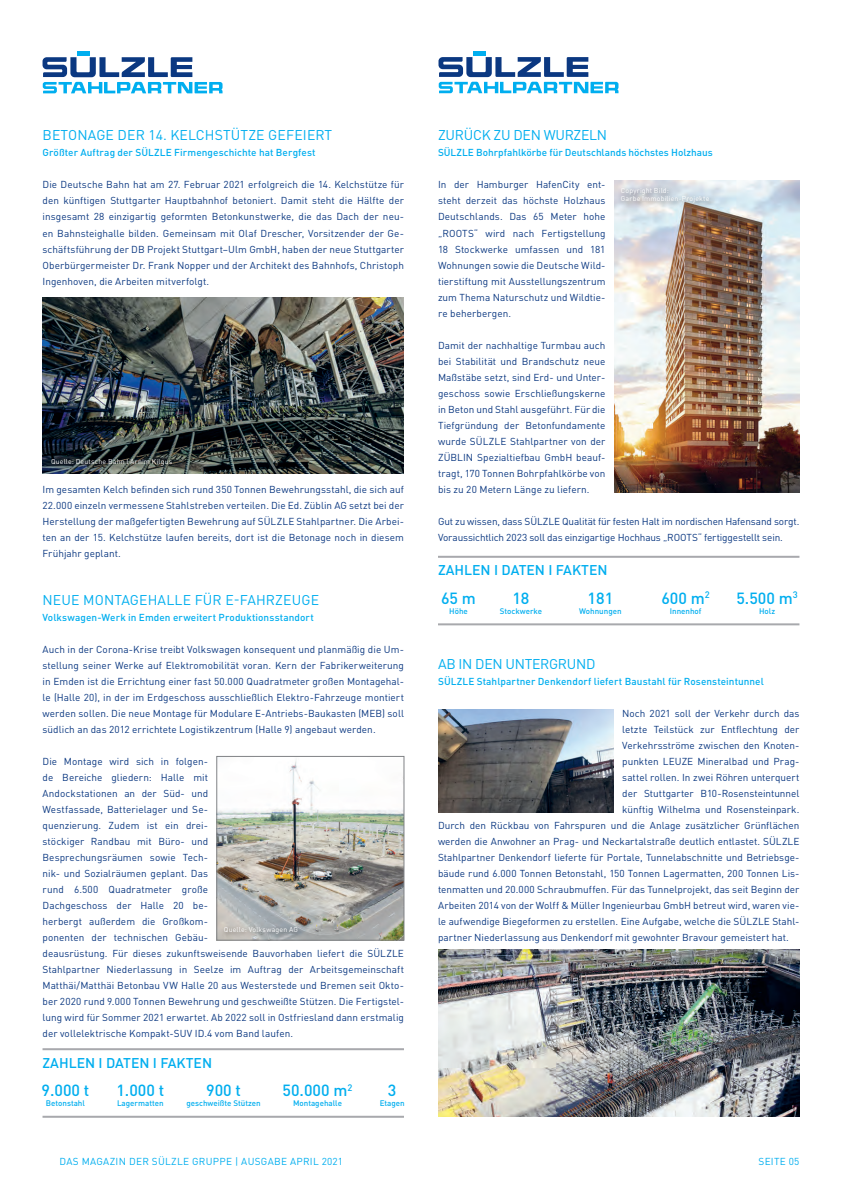
<style>
.page{position:relative;width:842px;height:1191px;background:#fff}
.page>*{position:absolute;margin:0;border:0;box-sizing:border-box;transform-origin:0 0}
.t1{font:500 16px "DINOT";color:#00aeef}
.t2{font:14px "DINOT";letter-spacing:.01em;color:#00aeef}
.t3{font:500 14px "DINOT";color:#00aeef}
.t4{font:14px "DINOT";letter-spacing:-.02em;color:#00aeef}
.t5{font:10px/16px "DINOT";letter-spacing:.005em;color:#0b3881;text-align:justify}
.t6{font:500 10px "DINOT";letter-spacing:.005em;color:#00aeef}
.t7{font:10px/16px "DINOT";letter-spacing:-.015em;color:#0b3881}
.t8{font:10px "DINOT";letter-spacing:.03em;color:#00aeef}
.t9{font:500 8px "DINOT";color:#00aeef}
.t10{font:7px/8px "DINOT";letter-spacing:.025em;color:#fff}
</style>
<div class="page">
<img style="left:614px;top:181px;width:185px;height:311px">
<div style="left:618px;top:185px;width:98px;height:24px;background:#231f20;opacity:.75"></div>
<img style="left:438px;top:949px;width:361px;height:167px">
<img style="left:438px;top:709px;width:176px;height:103px">
<img style="left:219px;top:761px;width:183px;height:177px">
<div style="left:217px;top:756px;width:187px;height:184px;border:1px solid #808285"></div>
<div style="left:221px;top:924px;width:84px;height:16px;background:#231f20;opacity:.75"></div>
<img style="left:43px;top:298px;width:361px;height:175px">
<div style="left:48px;top:456px;width:131px;height:16px;background:#231f20;opacity:.75"></div>
<hr style="left:43px;top:1048px;width:361px;height:2px;background:#a8a9ad">
<hr style="left:43px;top:1115px;width:361px;height:2px;background:#a8a9ad">
<div style="left:77px;top:51px;width:12px;height:5px;background:#00aeef"></div>
<svg style="left:43px;top:57px;width:180px;height:36px"></svg>
<hr style="left:438px;top:556px;width:361px;height:2px;background:#a8a9ad">
<hr style="left:438px;top:623px;width:361px;height:2px;background:#a8a9ad">
<div style="left:473px;top:51px;width:12px;height:5px;background:#00aeef"></div>
<svg style="left:438px;top:57px;width:180px;height:36px"></svg>
<h2 class="t2" style="left:43px;top:127px;width:291px">BETONAGE DER 14. KELCHSTÜTZE GEFEIERT</h2>
<p class="t6" style="left:43px;top:146px;width:275px">Größter Auftrag der SÜLZLE Firmengeschichte hat Bergfest</p>
<p class="t5" style="left:43px;top:177px;width:363px">Die Deutsche Bahn hat am 27. Februar 2021 erfolgreich die 14. Kelchstütze für den künftigen Stuttgarter Hauptbahnhof betoniert. Damit steht die Hälfte der insgesamt 28 einzigartig geformten Betonkunstwerke, die das Dach der neu&shy;en Bahnsteighalle bilden. Gemeinsam mit Olaf Drescher, Vorsitzender der Ge&shy;schäftsführung der DB Projekt Stuttgart–Ulm GmbH, haben der neue Stuttgarter Oberbürgermeister Dr. Frank Nopper und der Architekt des Bahnhofs, Christoph Ingenhoven, die Arbeiten mitverfolgt.</p>
<p class="t10" style="left:51px;top:457px;width:123px">Quelle: Deutsche Bahn I Arnim Kilgus</p>
<p class="t5" style="left:43px;top:481px;width:363px">Im gesamten Kelch befinden sich rund 350 Tonnen Bewehrungsstahl, die sich auf 22.000 einzeln vermessene Stahlstreben verteilen. Die Ed. Züblin AG setzt bei der Herstellung der maßgefertigten Bewehrung auf SÜLZLE Stahlpartner. Die Arbei&shy;ten an der 15. Kelchstütze laufen bereits, dort ist die Betonage noch in diesem Frühjahr geplant.</p>
<h2 class="t2" style="left:43px;top:591px;width:278px">NEUE MONTAGEHALLE FÜR E-FAHRZEUGE</h2>
<p class="t6" style="left:43px;top:610px;width:273px">Volkswagen-Werk in Emden erweitert Produktionsstandort</p>
<p class="t5" style="left:43px;top:641px;width:363px">Auch in der Corona-Krise treibt Volkswagen konsequent und planmäßig die Um&shy;stellung seiner Werke auf Elektromobilität voran. Kern der Fabrikerweiterung in Emden ist die Errichtung einer fast 50.000 Quadratmeter großen Montagehal&shy;le (Halle 20), in der im Erdgeschoss ausschließlich Elektro-Fahrzeuge montiert werden sollen. Die neue Montage für Modulare E-Antriebs-Baukasten (MEB) soll südlich an das 2012 errichtete Logistikzentrum (Halle 9) angebaut werden.</p>
<p class="t5" style="left:43px;top:753px;width:363px;text-align:left">Die Montage wird sich in folgen-<br>de Bereiche gliedern: Halle mit<br>Andockstationen an der Süd- und<br>Westfassade, Batterielager und Se-<br>quenzierung. Zudem ist ein drei-<br>stöckiger Randbau mit Büro- und<br>Besprechungsräumen sowie Tech-<br>nik- und Sozialräumen geplant. Das<br>rund 6.500 Quadratmeter große<br>Dachgeschoss der Halle 20 be-<br>herbergt außerdem die Großkom-<br>ponenten der technischen Gebäu-<br>deausrüstung. Für dieses zukunftsweisende Bauvorhaben liefert die SÜLZLE Stahlpartner Niederlassung in Seelze im Auftrag der Arbeitsgemeinschaft Matthäi/Matthäi Betonbau VW Halle 20 aus Westerstede und Bremen seit Okto&shy;ber 2020 rund 9.000 Tonnen Bewehrung und geschweißte Stützen. Die Fertigstel&shy;lung wird für Sommer 2021 erwartet. Ab 2022 soll in Ostfriesland dann erstmalig der vollelektrische Kompakt-SUV ID.4 vom Band laufen.</p>
<p class="t10" style="left:224px;top:925px;width:76px">Quelle: Volkswagen AG</p>
<h2 class="t3" style="left:43px;top:1053px;width:171px">ZAHLEN I DATEN I FAKTEN</h2>
<h1 class="t1" style="left:42px;top:1080px;width:49px">9.000 t</h1>
<p class="t9" style="left:46px;top:1098px;width:41px">Betonstahl</p>
<h1 class="t1" style="left:116px;top:1080px;width:49px">1.000 t</h1>
<p class="t9" style="left:117px;top:1098px;width:48px">Lagermatten</p>
<h1 class="t1" style="left:206px;top:1080px;width:36px">900 t</h1>
<p class="t9" style="left:186px;top:1098px;width:76px">geschweißte Stützen</p>
<h1 class="t1" style="left:283px;top:1080px;width:71px">50.000 m<sup>2</sup></h1>
<p class="t9" style="left:293px;top:1098px;width:50px">Montagehalle</p>
<h1 class="t1" style="left:388px;top:1080px;width:10px">3</h1>
<p class="t9" style="left:380px;top:1098px;width:27px">Etagen</p>
<h2 class="t4" style="left:438px;top:127px;width:171px">ZURÜCK ZU DEN WURZELN</h2>
<p class="t6" style="left:438px;top:146px;width:276px">SÜLZLE Bohrpfahlkörbe für Deutschlands höchstes Holzhaus</p>
<p class="t5" style="left:438px;top:177px;width:169px">In der Hamburger HafenCity ent&shy;steht derzeit das höchste Holzhaus Deutschlands. Das 65 Meter hohe „ROOTS“ wird nach Fertigstellung 18 Stockwerke umfassen und 181<br>Wohnungen sowie die Deutsche Wild&shy;tierstiftung mit Ausstellungszentrum zum Thema Naturschutz und Wildtie&shy;re beherbergen.</p>
<p class="t5" style="left:438px;top:337px;width:169px">Damit der nachhaltige Turmbau auch bei Stabilität und Brandschutz neue Maßstäbe setzt, sind Erd- und Unter&shy;geschoss sowie Erschließungskerne in Beton und Stahl ausgeführt. Für die Tiefgründung der Betonfundamente wurde SÜLZLE Stahlpartner von der ZÜBLIN Spezialtiefbau GmbH beauf&shy;tragt, 170 Tonnen Bohrpfahlkörbe von bis zu 20 Metern Länge zu liefern.</p>
<p class="t7" style="left:438px;top:513px;width:363px">Gut zu wissen, dass SÜLZLE Qualität für festen Halt im nordischen Hafensand sorgt.<br>Voraussichtlich 2023 soll das einzigartige Hochhaus „ROOTS“ fertiggestellt sein.</p>
<p class="t10" style="left:621px;top:186px;width:90px">Copyright Bild:<br>Garbe Immobilien-Projekte</p>
<h2 class="t3" style="left:438px;top:561px;width:171px">ZAHLEN I DATEN I FAKTEN</h2>
<h1 class="t1" style="left:441px;top:588px;width:36px">65 m</h1>
<p class="t9" style="left:449px;top:606px;width:20px">Höhe</p>
<h1 class="t1" style="left:512px;top:588px;width:19px">18</h1>
<p class="t9" style="left:500px;top:606px;width:44px">Stockwerke</p>
<h1 class="t1" style="left:588px;top:588px;width:27px">181</h1>
<p class="t9" style="left:579px;top:606px;width:44px">Wohnungen</p>
<h1 class="t1" style="left:661px;top:588px;width:50px">600 m<sup>2</sup></h1>
<p class="t9" style="left:670px;top:606px;width:33px">Innenhof</p>
<h1 class="t1" style="left:736px;top:588px;width:63px">5.500 m<sup>3</sup></h1>
<p class="t9" style="left:759px;top:606px;width:18px">Holz</p>
<h2 class="t4" style="left:438px;top:655px;width:159px">AB IN DEN UNTERGRUND</h2>
<p class="t6" style="left:438px;top:674px;width:327px">SÜLZLE Stahlpartner Denkendorf liefert Baustahl für Rosensteintunnel</p>
<p class="t5" style="left:622px;top:705px;width:179px">Noch 2021 soll der Verkehr durch das</p>
<p class="t5" style="left:622px;top:721px;width:179px">letzte Teilstück zur Entflechtung der</p>
<p class="t5" style="left:622px;top:737px;width:179px">Verkehrsströme zwischen den Knoten-</p>
<p class="t5" style="left:622px;top:753px;width:179px">punkten LEUZE Mineralbad und Prag-</p>
<p class="t5" style="left:622px;top:769px;width:179px">sattel rollen. In zwei Röhren unterquert</p>
<p class="t5" style="left:622px;top:785px;width:179px">der Stuttgarter B10-Rosensteintunnel</p>
<p class="t5" style="left:622px;top:801px;width:179px">künftig Wilhelma und Rosensteinpark.</p>
<p class="t5" style="left:438px;top:817px;width:363px">Durch den Rückbau von Fahrspuren und die Anlage zusätzlicher Grünflächen</p>
<p class="t5" style="left:438px;top:833px;width:363px">werden die Anwohner an Prag- und Neckartalstraße deutlich entlastet. SÜLZLE</p>
<p class="t5" style="left:438px;top:849px;width:363px">Stahlpartner Denkendorf lieferte für Portale, Tunnelabschnitte und Betriebsge-</p>
<p class="t5" style="left:438px;top:865px;width:363px">bäude rund 6.000 Tonnen Betonstahl, 150 Tonnen Lagermatten, 200 Tonnen Lis-</p>
<p class="t5" style="left:438px;top:881px;width:363px">tenmatten und 20.000 Schraubmuffen. Für das Tunnelprojekt, das seit Beginn der</p>
<p class="t5" style="left:438px;top:897px;width:363px">Arbeiten 2014 von der Wolff &amp; Müller Ingenieurbau GmbH betreut wird, waren vie-</p>
<p class="t5" style="left:438px;top:913px;width:363px">le aufwendige Biegeformen zu erstellen. Eine Aufgabe, welche die SÜLZLE Stahl-</p>
<p class="t5" style="left:438px;top:929px;width:352px">partner Niederlassung aus Denkendorf mit gewohnter Bravour gemeistert hat.</p>
<p class="t8" style="left:60px;top:1155px;width:285px">DAS MAGAZIN DER SÜLZLE GRUPPE | AUSGABE APRIL 2021</p>
<p class="t8" style="left:758px;top:1155px;width:42px">SEITE 05</p>
</div>
